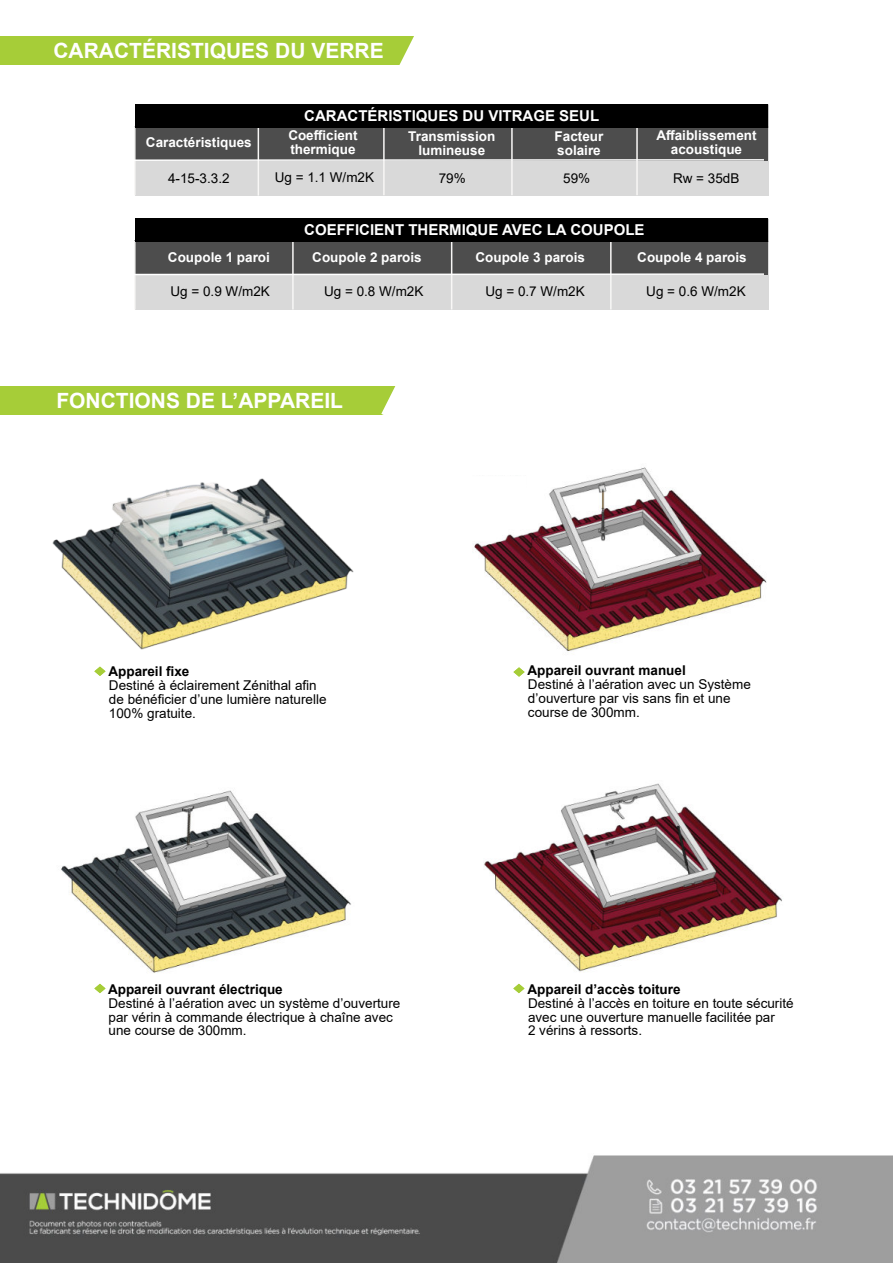
<style>
.page{position:relative;width:893px;height:1263px;background:#fff}
.page>*{position:absolute;margin:0;border:0;box-sizing:border-box;transform-origin:0 0}
.t1{font:700 21px "Arial";color:#fff}
.t2{font:700 15px "Arial";color:#fff}
.t3{font:13.5px/14px "Arial";color:#000}
.t4{font:700 13.5px/14px "Arial";color:#fff}
.t5{font:700 13.5px "Arial";color:#000}
</style>
<div class="page">
<img style="left:0;top:1155px;width:893px;height:108px">
<div style="left:0;top:36px;width:435px;height:29px;background:#a6cd38"></div>
<svg style="left:399px;top:36px;width:36px;height:29px"></svg>
<hr style="left:134px;top:126px;width:2px;height:69px;background:#f8f7f6">
<hr style="left:258px;top:127px;width:1px;height:69px;background:#f8f7f6">
<hr style="left:131px;top:159px;width:633px;height:2px;background:#fff">
<svg style="left:135px;top:104px;width:633px;height:91px;background:#707070"></svg>
<hr style="left:134px;top:240px;width:2px;height:69px;background:#f8f7f6">
<hr style="left:131px;top:273px;width:633px;height:2px;background:#fff">
<svg style="left:135px;top:219px;width:633px;height:90px;background:#717171"></svg>
<div style="left:0;top:386px;width:407px;height:28px;background:#a6cd38"></div>
<img style="left:474px;top:467px;width:293px;height:185px">
<div style="left:466px;top:476px;width:60px;height:25px;background:#fff"></div>
<svg style="left:513px;top:667px;width:12px;height:10px"></svg>
<svg style="left:513px;top:984px;width:11px;height:9px"></svg>
<svg style="left:94px;top:667px;width:12px;height:9px"></svg>
<img style="left:53px;top:479px;width:300px;height:170px">
<svg style="left:381px;top:386px;width:26px;height:29px"></svg>
<svg style="left:94px;top:984px;width:12px;height:9px"></svg>
<img style="left:61px;top:790px;width:290px;height:183px">
<svg style="left:61px;top:796px;width:62px;height:30px"></svg>
<img style="left:483px;top:783px;width:299px;height:190px">
<svg style="left:483px;top:788px;width:69px;height:32px"></svg>
<h1 class="t1" style="left:53px;top:43px;width:332px">CARACTÉRISTIQUES DU VERRE</h1>
<p class="t2" style="left:304px;top:110px;width:297px">CARACTÉRISTIQUES DU VITRAGE SEUL</p>
<p class="t4" style="left:146px;top:137px;width:107px">Caractéristiques</p>
<p class="t4" style="left:288px;top:130px;width:71px">Coefficient thermique</p>
<p class="t4" style="left:408px;top:131px;width:89px;text-align:center">Transmission lumineuse</p>
<p class="t4" style="left:555px;top:131px;width:50px">Facteur solaire</p>
<p class="t4" style="left:656px;top:130px;width:102px;text-align:center">Affaiblissement acoustique</p>
<p class="t3" style="left:439px;top:172px;width:29px">79%</p>
<p class="t3" style="left:563px;top:172px;width:29px">59%</p>
<p class="t3" style="left:673px;top:172px;width:68px">Rw = 35dB</p>
<p class="t3" style="left:168px;top:172px;width:63px">4-15-3.3.2</p>
<p class="t3" style="left:275px;top:171px;width:101px">Ug = 1.1 W/m2K</p>
<p class="t2" style="left:304px;top:224px;width:342px">COEFFICIENT THERMIQUE AVEC LA COUPOLE</p>
<p class="t4" style="left:168px;top:251px;width:104px">Coupole 1 paroi</p>
<p class="t4" style="left:312px;top:251px;width:111px">Coupole 2 parois</p>
<p class="t4" style="left:475px;top:251px;width:111px">Coupole 3 parois</p>
<p class="t4" style="left:637px;top:251px;width:111px">Coupole 4 parois</p>
<p class="t3" style="left:170px;top:285px;width:101px">Ug = 0.9 W/m2K</p>
<p class="t3" style="left:324px;top:285px;width:101px">Ug = 0.8 W/m2K</p>
<p class="t3" style="left:485px;top:285px;width:101px">Ug = 0.7 W/m2K</p>
<p class="t3" style="left:646px;top:285px;width:101px">Ug = 0.6 W/m2K</p>
<h1 class="t1" style="left:56px;top:392px;width:288px">FONCTIONS DE L’APPAREIL</h1>
<p class="t5" style="left:108px;top:667px;width:83px">Appareil fixe</p>
<p class="t3" style="left:109px;top:680px;width:219px">Destiné à éclairement Zénithal afin de bénéficier d’une lumière naturelle<br>100% gratuite.</p>
<p class="t5" style="left:108px;top:984px;width:176px">Appareil ouvrant électrique</p>
<p class="t3" style="left:109px;top:997px;width:293px">Destiné à l’aération avec un système d’ouverture par vérin à commande électrique à chaîne avec une course de 300mm.</p>
<p class="t5" style="left:527px;top:665px;width:160px">Appareil ouvrant manuel</p>
<p class="t3" style="left:528px;top:678px;width:224px">Destiné à l’aération avec un Système d’ouverture par vis sans fin et une course de 300mm.</p>
<p class="t5" style="left:528px;top:984px;width:155px">Appareil d’accès toiture</p>
<p class="t3" style="left:528px;top:997px;width:267px">Destiné à l’accès en toiture en toute sécurité avec une ouverture manuelle facilitée par<br>2 vérins à ressorts.</p>
</div>
